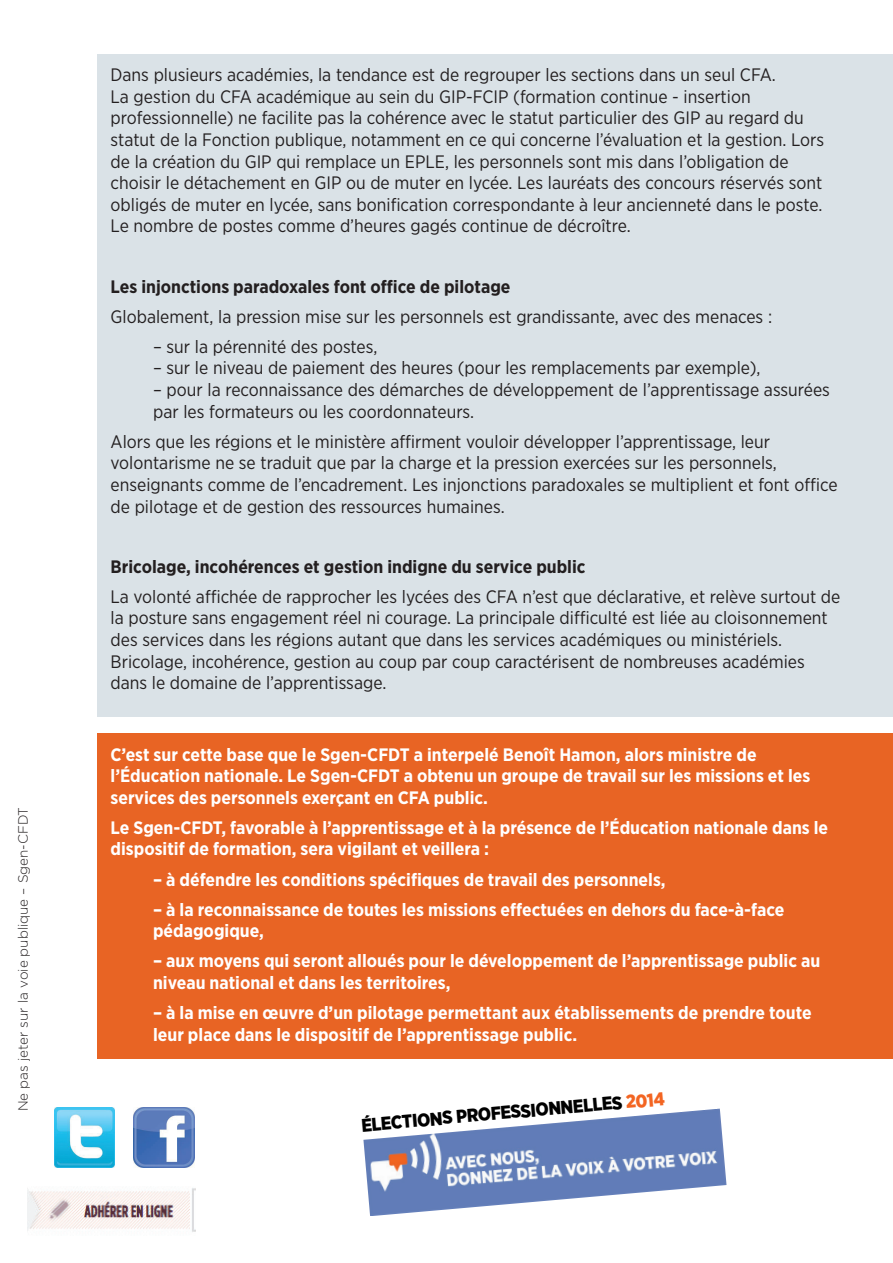
<style>
.page{position:relative;width:893px;height:1263px;background:#fff}
.page>*{position:absolute;margin:0;border:0;box-sizing:border-box;transform-origin:0 0}
.t1{font:900 18.45px "Gotham Narrow";color:#000}
.t2{font:18px/21.6px "Gotham Narrow";color:#231f20}
.t3{font:700 18px/21.6px "Gotham Narrow";color:#fff}
.t4{font:700 18px "Gotham Narrow";color:#231f20}
.t5{font:300 13.5px "Gotham";color:#231f20}
.s1{color:#f36522}
</style>
<div class="page">
<div style="left:98px;top:54px;width:795px;height:662px;background:#dae2e7"></div>
<div style="left:98px;top:733px;width:795px;height:326px;background:#e86424"></div>
<img style="left:54px;top:1108px;width:60px;height:60px">
<img style="left:134px;top:1108px;width:60px;height:60px">
<img style="left:27px;top:1188px;width:169px;height:44px">
<img style="left:363px;top:1108px;width:363px;height:108px">
<p class="t5" style="left:14px;top:1111px;width:306px;rotate:-90deg">Ne pas jeter sur la voie publique – Sgen-CFDT</p>
<p class="t2" style="left:111px;top:64px;width:715px">Dans plusieurs académies, la tendance est de regrouper les sections dans un seul CFA.<br>La gestion du CFA académique au sein du GIP-FCIP (formation continue - insertion professionnelle) ne facilite pas la cohérence avec le statut particulier des GIP au regard du statut de la Fonction publique, notamment en ce qui concerne l’évaluation et la gestion. Lors de la création du GIP qui remplace un EPLE, les personnels sont mis dans l’obligation de choisir le détachement en GIP ou de muter en lycée. Les lauréats des concours réservés sont obligés de muter en lycée, sans bonification correspondante à leur ancienneté dans le poste.<br>Le nombre de postes comme d’heures gagés continue de décroître.</p>
<p class="t4" style="left:111px;top:275px;width:401px">Les injonctions paradoxales font office de pilotage</p>
<p class="t2" style="left:111px;top:305px;width:663px">Globalement, la pression mise sur les personnels est grandissante, avec des menaces :</p>
<p class="t2" style="left:153px;top:335px;width:226px">– sur la pérennité des postes,</p>
<p class="t2" style="left:153px;top:357px;width:609px">– sur le niveau de paiement des heures (pour les remplacements par exemple),</p>
<p class="t2" style="left:153px;top:378px;width:678px">– pour la reconnaissance des démarches de développement de l’apprentissage assurées par les formateurs ou les coordonnateurs.</p>
<p class="t2" style="left:111px;top:430px;width:729px">Alors que les régions et le ministère affirment vouloir développer l’apprentissage, leur volontarisme ne se traduit que par la charge et la pression exercées sur les personnels, enseignants comme de l’encadrement. Les injonctions paradoxales se multiplient et font office de pilotage et de gestion des ressources humaines.</p>
<p class="t4" style="left:111px;top:555px;width:477px">Bricolage, incohérences et gestion indigne du service public</p>
<p class="t2" style="left:111px;top:585px;width:731px">La volonté affichée de rapprocher les lycées des CFA n’est que déclarative, et relève surtout de la posture sans engagement réel ni courage. La principale difficulté est liée au cloisonnement des services dans les régions autant que dans les services académiques ou ministériels.<br>Bricolage, incohérence, gestion au coup par coup caractérisent de nombreuses académies dans le domaine de l’apprentissage.</p>
<p class="t3" style="left:111px;top:743px;width:701px">C’est sur cette base que le Sgen-CFDT a interpelé Benoît Hamon, alors ministre de l’Éducation nationale. Le Sgen-CFDT a obtenu un groupe de travail sur les missions et les services des personnels exerçant en CFA public.</p>
<p class="t3" style="left:111px;top:816px;width:719px">Le Sgen-CFDT, favorable à l’apprentissage et à la présence de l’Éducation nationale dans le dispositif de formation, sera vigilant et veillera :</p>
<p class="t3" style="left:153px;top:868px;width:514px">– à défendre les conditions spécifiques de travail des personnels,</p>
<p class="t3" style="left:153px;top:898px;width:633px">– à la reconnaissance de toutes les missions effectuées en dehors du face-à-face pédagogique,</p>
<p class="t3" style="left:153px;top:950px;width:669px">– aux moyens qui seront alloués pour le développement de l’apprentissage public au niveau national et dans les territoires,</p>
<p class="t3" style="left:153px;top:1002px;width:660px">– à la mise en œuvre d’un pilotage permettant aux établissements de prendre toute leur place dans le dispositif de l’apprentissage public.</p>
<p class="t1" style="left:360px;top:1113px;width:306px;rotate:-5deg">élections professionnelles <span class="s1">2014</span></p>
</div>
